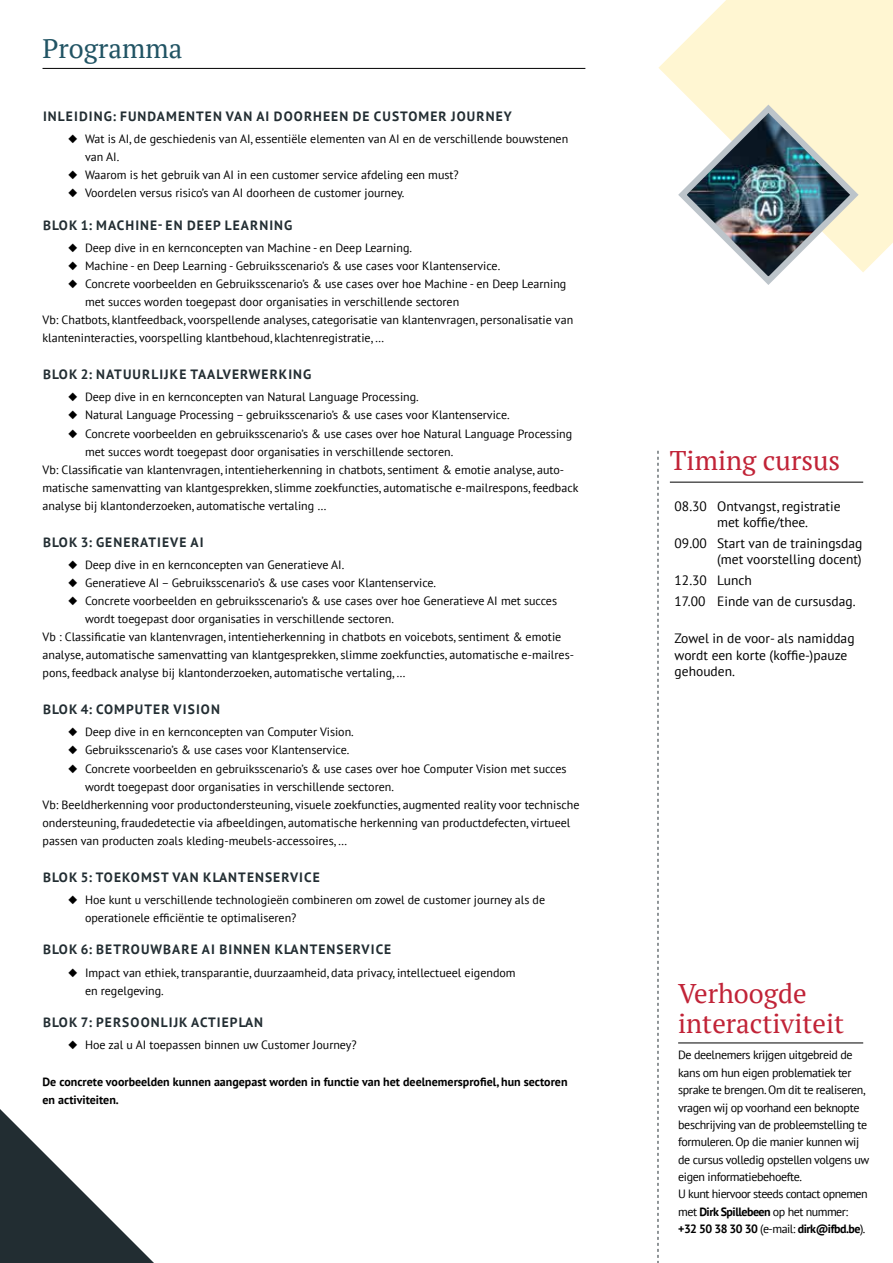
<style>
.page{position:relative;width:893px;height:1263px;background:#fff}
.page>*{position:absolute;margin:0;border:0;box-sizing:border-box;transform-origin:0 0}
.t1{font:27px/30px "PT Serif";color:#c12337}
.t2{font:27px "PT Serif";color:#215464}
.t3{font:700 13.5px "PT Sans";letter-spacing:.08em;color:#222d32}
.t4{font:13.5px/16.5px "PT Sans";color:#000}
.t5{font:12px/18.1px "PT Sans";color:#000}
.t6{font:12px/17.4px "PT Sans";letter-spacing:-.03em;color:#000}
.t7{font:700 12px/18.1px "PT Sans";color:#000}
.s1{font-weight:700}
</style>
<div class="page">
<svg style="left:658px;top:0;width:235px;height:272px;fill:#fff6d2"></svg>
<svg style="left:0;top:1109px;width:154px;height:154px"></svg>
<hr style="left:670px;top:482px;width:193px;height:1px;background:#000">
<hr style="left:43px;top:68px;width:542px;height:1px;background:#000">
<svg style="left:658px;top:451px;width:1px;height:812px"></svg>
<hr style="left:678px;top:1042px;width:185px;height:1px;background:#000">
<img style="left:674px;top:100px;width:189px;height:185px">
<h1 class="t2" style="left:43px;top:31px;width:141px">Programma</h1>
<p class="t3" style="left:43px;top:107px;width:470px">INLEIDING: FUNDAMENTEN VAN AI DOORHEEN DE CUSTOMER JOURNEY</p>
<p class="t5" style="left:85px;top:129px;width:485px;text-indent:-17px">◆ Wat is AI, de geschiedenis van AI, essentiële elementen van AI en de verschillende bouwstenen van AI.</p>
<p class="t5" style="left:68px;top:166px;width:392px">◆ Waarom is het gebruik van AI in een customer service afdeling een must?</p>
<p class="t5" style="left:68px;top:184px;width:338px">◆ Voordelen versus risico’s van AI doorheen de customer journey.</p>
<p class="t3" style="left:43px;top:216px;width:251px">BLOK 1: MACHINE- EN DEEP LEARNING</p>
<p class="t5" style="left:68px;top:238px;width:345px">◆ Deep dive in en kernconcepten van Machine - en Deep Learning.</p>
<p class="t5" style="left:68px;top:256px;width:434px">◆ Machine - en Deep Learning - Gebruiksscenario’s &amp; use cases voor Klantenservice.</p>
<p class="t5" style="left:68px;top:275px;width:500px">◆ Concrete voorbeelden en Gebruiksscenario’s &amp; use cases over hoe Machine - en Deep Learning</p>
<p class="t5" style="left:85px;top:293px;width:376px">met succes worden toegepast door organisaties in verschillende sectoren</p>
<p class="t5" style="left:43px;top:311px;width:532px">Vb: Chatbots, klantfeedback, voorspellende analyses, categorisatie van klantenvragen, personalisatie van</p>
<p class="t5" style="left:43px;top:329px;width:343px">klanteninteracties, voorspelling klantbehoud, klachtenregistratie, …</p>
<p class="t3" style="left:43px;top:365px;width:270px">BLOK 2: NATUURLIJKE TAALVERWERKING</p>
<p class="t5" style="left:68px;top:388px;width:352px">◆ Deep dive in en kernconcepten van Natural Language Processing.</p>
<p class="t5" style="left:68px;top:406px;width:443px">◆ Natural Language Processing – gebruiksscenario’s &amp; use cases voor Klantenservice.</p>
<p class="t5" style="left:68px;top:424px;width:506px">◆ Concrete voorbeelden en gebruiksscenario’s &amp; use cases over hoe Natural Language Processing</p>
<p class="t5" style="left:85px;top:442px;width:370px">met succes wordt toegepast door organisaties in verschillende sectoren.</p>
<p class="t5" style="left:43px;top:460px;width:523px">Vb: Classificatie van klantenvragen, intentieherkenning in chatbots, sentiment &amp; emotie analyse, auto-</p>
<p class="t5" style="left:43px;top:478px;width:537px">matische samenvatting van klantgesprekken, slimme zoekfuncties, automatische e-mailrespons, feedback</p>
<p class="t5" style="left:43px;top:496px;width:285px">analyse bij klantonderzoeken, automatische vertaling …</p>
<p class="t3" style="left:43px;top:533px;width:162px">BLOK 3: GENERATIEVE AI</p>
<p class="t5" style="left:68px;top:555px;width:278px">◆ Deep dive in en kernconcepten van Generatieve AI.</p>
<p class="t5" style="left:68px;top:573px;width:370px">◆ Generatieve AI – Gebruiksscenario’s &amp; use cases voor Klantenservice.</p>
<p class="t5" style="left:68px;top:591px;width:490px">◆ Concrete voorbeelden en gebruiksscenario’s &amp; use cases over hoe Generatieve AI met succes</p>
<p class="t5" style="left:85px;top:609px;width:310px">wordt toegepast door organisaties in verschillende sectoren.</p>
<p class="t5" style="left:43px;top:628px;width:520px">Vb : Classificatie van klantenvragen, intentieherkenning in chatbots en voicebots, sentiment &amp; emotie</p>
<p class="t5" style="left:43px;top:646px;width:533px">analyse, automatische samenvatting van klantgesprekken, slimme zoekfuncties, automatische e-mailres-</p>
<p class="t5" style="left:43px;top:664px;width:365px">pons, feedback analyse bij klantonderzoeken, automatische vertaling, …</p>
<p class="t3" style="left:43px;top:700px;width:178px">BLOK 4: COMPUTER VISION</p>
<p class="t5" style="left:68px;top:723px;width:287px">◆ Deep dive in en kernconcepten van Computer Vision.</p>
<p class="t5" style="left:68px;top:741px;width:283px">◆ Gebruiksscenario’s &amp; use cases voor Klantenservice.</p>
<p class="t5" style="left:68px;top:759px;width:500px">◆ Concrete voorbeelden en gebruiksscenario’s &amp; use cases over hoe Computer Vision met succes</p>
<p class="t5" style="left:85px;top:777px;width:310px">wordt toegepast door organisaties in verschillende sectoren.</p>
<p class="t5" style="left:43px;top:795px;width:538px">Vb: Beeldherkenning voor productondersteuning, visuele zoekfuncties, augmented reality voor technische</p>
<p class="t5" style="left:43px;top:813px;width:529px">ondersteuning, fraudedetectie via afbeeldingen, automatische herkenning van productdefecten, virtueel</p>
<p class="t5" style="left:43px;top:831px;width:306px">passen van producten zoals kleding-meubels-accessoires, …</p>
<p class="t3" style="left:43px;top:868px;width:278px">BLOK 5: TOEKOMST VAN KLANTENSERVICE</p>
<p class="t5" style="left:85px;top:890px;width:462px;text-indent:-17px">◆ Hoe kunt u verschillende technologieën combineren om zowel de customer journey als de operationele efficiëntie te optimaliseren?</p>
<p class="t3" style="left:43px;top:940px;width:350px">BLOK 6: BETROUWBARE AI BINNEN KLANTENSERVICE</p>
<p class="t5" style="left:85px;top:963px;width:432px;text-indent:-17px">◆ Impact van ethiek, transparantie, duurzaamheid, data privacy, intellectueel eigendom en regelgeving.</p>
<p class="t3" style="left:43px;top:1013px;width:222px">BLOK 7: PERSOONLIJK ACTIEPLAN</p>
<p class="t5" style="left:68px;top:1036px;width:290px">◆ Hoe zal u AI toepassen binnen uw Customer Journey?</p>
<p class="t7" style="left:43px;top:1072px;width:527px">De concrete voorbeelden kunnen aangepast worden in functie van het deelnemersprofiel, hun sectoren en activiteiten.</p>
<h1 class="t1" style="left:670px;top:445px;width:172px">Timing cursus</h1>
<p class="t4" style="left:717px;top:497px;width:125px;text-indent:-43px">08.30 Ontvangst, registratie met koffie/thee.</p>
<p class="t4" style="left:675px;top:535px;width:189px;text-align:right">09.00 Start van de trainingsdag (met voorstelling docent)</p>
<p class="t4" style="left:675px;top:570px;width:182px;line-height:20.7px">12.30 Lunch<br>17.00 Einde van de cursusdag.</p>
<p class="t4" style="left:675px;top:630px;width:181px">Zowel in de voor- als namiddag wordt een korte (koffie-)pauze gehouden.</p>
<h1 class="t1" style="left:678px;top:978px;width:168px">Verhoogde interactiviteit</h1>
<p class="t6" style="left:678px;top:1046px;width:193px">De deelnemers krijgen uitgebreid de kans om hun eigen problematiek ter sprake te brengen. Om dit te realiseren, vragen wij op voorhand een beknopte beschrijving van de probleemstelling te formuleren. Op die manier kunnen wij de cursus volledig opstellen volgens uw eigen informatiebehoefte.<br>U kunt hiervoor steeds contact opnemen met <span class="s1">Dirk Spillebeen</span> op het nummer: <span class="s1">+32 50 38 30 30</span> (e-mail: <span class="s1">dirk@ifbd.be</span>).</p>
</div>
